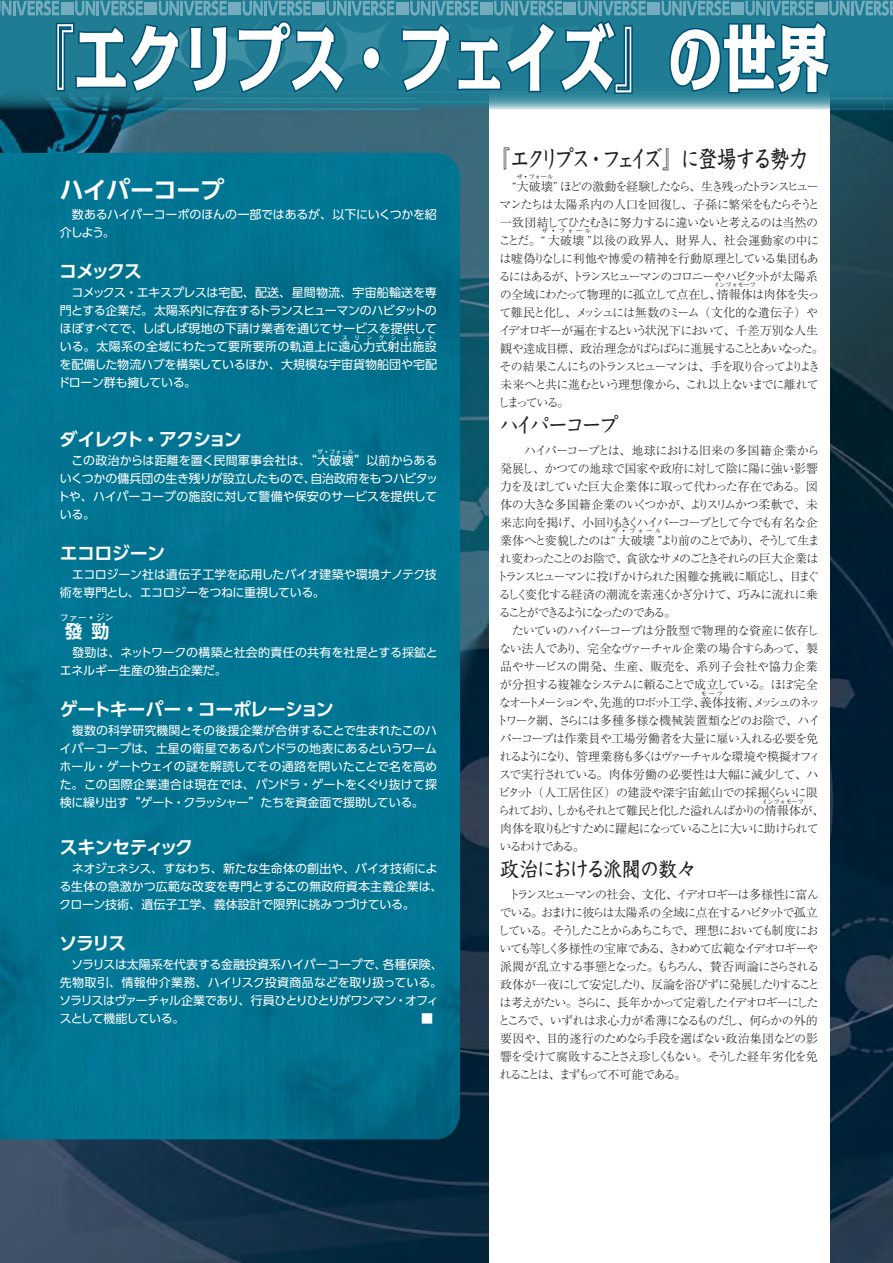
<style>
.page{position:relative;width:893px;height:1263px;background:#fff}
.page>*{position:absolute;margin:0;border:0;box-sizing:border-box;transform-origin:0 0}
.大見出し{font:500 24px "Kyoka ICA Pro";letter-spacing:-.13em;color:#231f20;scale:.8 1}
.コラム大見出し{font:700 24px "UD Shin Go Pro De";letter-spacing:-.03em;color:#fff}
.小見出し{font:500 21px "Kyoka ICA Pro";letter-spacing:-.05em;color:#231f20;scale:.9 1}
.小見出し-2{font:500 21px "Kyoka ICA Pro";letter-spacing:-.11em;color:#231f20;scale:.9 1}
.コラム少見出し{font:700 18px "UD Shin Go Pro De";letter-spacing:-.05em;color:#fff}
.コラム少見出し-2{font:700 18px "UD Shin Go Pro De";letter-spacing:-.03em;color:#fff}
.コラム少見出し-3{font:700 18px "UD Shin Go Pro De";letter-spacing:-.07em;color:#fff}
.コラム{font:700 18px "UD Shin Go Pro De";letter-spacing:-.035em;color:#fff}
.t1{font:300 12px/18px "Ryumin Pr 6 N";letter-spacing:-.09em;color:#231f20}
.コラム-2{font:12px/18px "UD Shin Go Pro";letter-spacing:-.015em;color:#fff}
.t2{font:300 12px/18px "Ryumin Pr 6 N";letter-spacing:-.06em;color:#231f20}
.t3{font:300 12px/18px "Ryumin Pr 6 N";letter-spacing:-.11em;color:#231f20}
.t4{font:300 12px/18px "Ryumin Pr 6 N";letter-spacing:-.05em;color:#231f20}
.コラム-3{font:12px "UD Shin Go Pro";letter-spacing:.01em;color:#fff}
.コラム-4{font:12px "UD Shin Go Pro";letter-spacing:-.075em;color:#fff}
.t5{font:300 12px "Ryumin Pr 6 N";letter-spacing:-.145em;color:#231f20}
.コラム少見出し-4{font:700 9px "UD Shin Go Pro De";color:#fff}
.t6{font:300 6px "Ryumin Pr 6 N";color:#231f20}
.コラム-5{font:6px "UD Shin Go Pro";letter-spacing:1.05em;color:#fff}
</style>
<div class="page">
<img style="left:0;top:110px;width:893px;height:1153px">
<img style="left:0;top:153px;width:460px;height:986px">
<div style="left:489px;top:0;width:341px;height:1263px;background:#fff"></div>
<svg style="left:0;top:73px;width:893px;height:37px;background:#3d8699"></svg>
<div style="left:0;top:0;width:893px;height:73px;background:#1f7c92"></div>
<svg style="left:832px;top:1px;width:61px;height:15px"></svg>
<svg style="left:54px;top:0;width:778px;height:96px"></svg>
<svg style="left:0;top:1px;width:646px;height:91px"></svg>
<svg style="left:671px;top:23px;width:158px;height:69px"></svg>
<p class="コラム大見出し" style="left:60px;top:171px;width:166px">ハイパーコープ</p>
<p class="コラム-2" style="left:60px;top:205px;width:378px">　数あるハイパーコーポのほんの一部ではあるが、以下にいくつかを紹介しよう。</p>
<p class="コラム少見出し" style="left:59px;top:257px;width:84px">コメックス</p>
<p class="コラム-2" style="left:60px;top:283px;width:379px;text-align:justify">　コメックス・エキスプレスは宅配、配送、星間物流、宇宙船輸送を専門とする企業だ。太陽系内に存在するトランスヒューマンのハビタットのほぼすべてで、しばしば現地の下請け業者を通じてサービスを提供している。太陽系の全域にわたって要所要所の軌道上に遠心力式射出施設</p>
<p class="コラム-5" style="left:342px;top:332px;width:94px">スリングショット</p>
<p class="コラム-2" style="left:58px;top:355px;width:381px">を配備した物流ハブを構築しているほか、大規模な宇宙貨物船団や宅配ドローン群も擁している。</p>
<p class="コラム少見出し-3" style="left:60px;top:425px;width:183px">ダイレクト・アクション</p>
<p class="コラム-3" style="left:60px;top:451px;width:379px">　この政治からは距離を置く民間軍事会社は、“大破壊”以前からある</p>
<p class="コラム-5" style="left:317px;top:446px;width:38px">ザ・フォール</p>
<p class="コラム-2" style="left:58px;top:469px;width:382px;text-align:justify">いくつかの傭兵団の生き残りが設立したもので、自治政府をもつハビタットや、ハイパーコープの施設に対して警備や保安のサービスを提供している。</p>
<p class="コラム少見出し" style="left:60px;top:539px;width:107px">エコロジーン</p>
<p class="コラム-2" style="left:60px;top:565px;width:379px">　エコロジーン社は遺伝子工学を応用したバイオ建築や環境ナノテク技術を専門とし、エコロジーをつねに重視している。</p>
<p class="コラム少見出し" style="left:64px;top:617px;width:19px">發</p>
<p class="コラム少見出し-4" style="left:60px;top:611px;width:56px">ファー・ジン</p>
<p class="コラム少見出し" style="left:91px;top:617px;width:19px">勁</p>
<p class="コラム-2" style="left:60px;top:643px;width:380px">　發勁は、ネットワークの構築と社会的責任の共有を社是とする採鉱とエネルギー生産の独占企業だ。</p>
<p class="コラム少見出し-2" style="left:60px;top:695px;width:276px">ゲートキーパー・コーポレーション</p>
<p class="コラム-2" style="left:60px;top:721px;width:379px;text-align:justify">　複数の科学研究機関とその後援企業が合併することで生まれたこのハイパーコープは、土星の衛星であるパンドラの地表にあるというワームホール・ゲートウェイの謎を解読してその通路を開いたことで名を高めた。この国際企業連合は現在では、パンドラ・ゲートをくぐり抜けて探検に繰り出す“ゲート・クラッシャー”たちを資金面で援助している。</p>
<p class="コラム" style="left:60px;top:833px;width:135px">スキンセティック</p>
<p class="コラム-2" style="left:59px;top:859px;width:385px">　ネオジェネシス、すなわち、新たな生命体の創出や、バイオ技術による生体の急激かつ広範な改変を専門とするこの無政府資本主義企業は、クローン技術、遺伝子工学、義体設計で限界に挑みつづけている。</p>
<p class="コラム少見出し" style="left:59px;top:929px;width:69px">ソラリス</p>
<p class="コラム-2" style="left:60px;top:955px;width:384px">　ソラリスは太陽系を代表する金融投資系ハイパーコープで、各種保険、</p>
<p class="コラム-3" style="left:60px;top:973px;width:384px">先物取引、情報仲介業務、ハイリスク投資商品などを取り扱っている。</p>
<p class="コラム-4" style="left:59px;top:991px;width:381px">ソラリスはヴァーチャル企業であり、行員ひとりひとりがワンマン・オフィ</p>
<p class="コラム-2" style="left:421px;top:1009px;width:13px">■</p>
<p class="大見出し" style="left:491px;top:140px;width:399px">『エクリプス・フェイズ』に登場する勢力</p>
<p class="t5" style="left:500px;top:177px;width:320px">　“大破壊” ほどの激動を経験したなら、生き残ったトランスヒュー</p>
<p class="t6" style="left:517px;top:172px;width:38px">ザ・フォール</p>
<p class="t4" style="left:499px;top:195px;width:323px">マンたちは太陽系内の人口を回復し、子孫に繁栄をもたらそうと一致団結してひたむきに努力するに違いないと考えるのは当然のことだ。“ 大破壊 ”以後の政界人、財界人、社会運動家の中に</p>
<p class="t6" style="left:542px;top:226px;width:50px">ザ・フォール</p>
<p class="t1" style="left:499px;top:249px;width:322px">は嘘偽りなしに利他や博愛の精神を行動原理としている集団もあるにはあるが、トランスヒューマンのコロニーやハビタットが太陽系の全域にわたって物理的に孤立して点在し、情報体は肉体を失っ</p>
<p class="t6" style="left:714px;top:280px;width:43px">インフォモーフ</p>
<p class="t3" style="left:498px;top:303px;width:328px">て難民と化し、メッシュには無数のミーム（文化的な遺伝子）やイデオロギーが遍在するという状況下において、千差万別な人生観や達成目標、政治理念がばらばらに進展することとあいなった。その結果こんにちのトランスヒューマンは、手を取り合ってよりよき未来へと共に進むという理想像から、これ以上ないまでに離れてしまっている。</p>
<p class="小見出し-2" style="left:500px;top:408px;width:133px">ハイパーコープ</p>
<p class="t2" style="left:500px;top:441px;width:321px">　　ハイパーコープとは、地球における旧来の多国籍企業から発展し、かつての地球で国家や政府に対して陰に陽に強い影響力を及ぼしていた巨大企業体に取って代わった存在である。図体の大きな多国籍企業のいくつかが、よりスリムかつ柔軟で、未来志向を掲げ、小回りもきくハイパーコープとして今でも有名な企業体へと変貌したのは“ 大破壊 ”より前のことであり、そうして生ま</p>
<p class="t6" style="left:612px;top:526px;width:50px">ザ・フォール</p>
<p class="t1" style="left:497px;top:549px;width:323px;text-align:justify">れ変わったことのお陰で、貪欲なサメのごときそれらの巨大企業はトランスヒューマンに投げかけられた困難な挑戦に順応し、目まぐるしく変化する経済の潮流を素速くかぎ分けて、巧みに流れに乗ることができるようになったのである。</p>
<p class="t1" style="left:499px;top:621px;width:323px">　たいていのハイパーコープは分散型で物理的な資産に依存しない法人であり、完全なヴァーチャル企業の場合すらあって、製品やサービスの開発、生産、販売を、系列子会社や協力企業が分担する複雑なシステムに頼ることで成立している。ほぼ完全なオートメーションや、先進的ロボット工学、義体技術、メッシュのネッ</p>
<p class="t6" style="left:701px;top:688px;width:23px">モーフ</p>
<p class="t2" style="left:497px;top:711px;width:329px">トワーク網、さらには多種多様な機械装置類などのお陰で、ハイパーコープは作業員や工場労働者を大量に雇い入れる必要を免れるようになり、管理業務も多くはヴァーチャルな環境や模擬オフィスで実行されている。肉体労働の必要性は大幅に減少して、ハビタット（人工居住区）の建設や深宇宙鉱山での採掘くらいに限られており、しかもそれとて難民と化した溢れんばかりの情報体が、</p>
<p class="t6" style="left:762px;top:796px;width:43px">インフォモーフ</p>
<p class="t1" style="left:500px;top:819px;width:321px">肉体を取りもどすために躍起になっていることに大いに助けられているわけである。</p>
<p class="小見出し" style="left:500px;top:852px;width:220px">政治における派閥の数々</p>
<p class="t1" style="left:498px;top:885px;width:323px">　トランスヒューマンの社会、文化、イデオロギーは多様性に富んでいる。おまけに彼らは太陽系の全域に点在するハビタットで孤立している。そうしたことからあちこちで、理想においても制度においても等しく多様性の宝庫である、きわめて広範なイデオロギーや派閥が乱立する事態となった。もちろん、賛否両論にさらされる政体が一夜にして安定したり、反論を浴びずに発展したりすることは考えがたい。さらに、長年かかって定着したイデオロギーにしたところで、いずれは求心力が希薄になるものだし、何らかの外的要因や、目的遂行のためなら手段を選ばない政治集団などの影響を受けて腐敗することさえ珍しくもない。そうした経年劣化を免れることは、まずもって不可能である。</p>
</div>
